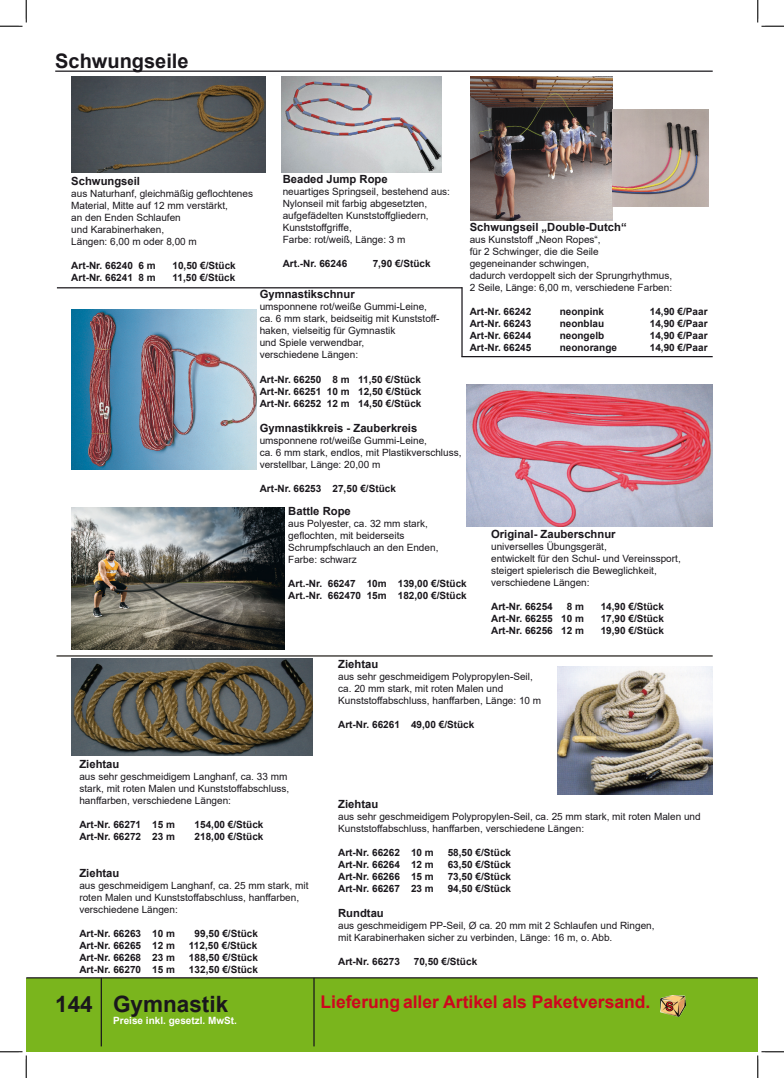
<style>
.page{position:relative;width:784px;height:1078px;background:#fff}
.page>*{position:absolute;margin:0;border:0;box-sizing:border-box;transform-origin:0 0}
.t1{font:700 22.5px "Arial";color:#1a171c}
.t2{font:700 20px "Arial";color:#1a171c}
.t3{font:700 17.5px "Arial";color:#cd071e}
.t4{font:700 11.25px "Arial";color:#1a171c}
.t5{font:10px/12px "Arial";color:#1a171c}
.t6{font:700 10px "Arial";color:#1a171c}
.t7{font:700 10px "Arial";color:#fefefe}
</style>
<div class="page">
<div style="left:26px;top:978px;width:731px;height:74px;background:#7ab51d"></div>
<hr style="left:55px;top:71px;width:657px;height:1px;background:#1a171c">
<hr style="left:101px;top:978px;width:1px;height:68px;background:#1a171c">
<hr style="left:313px;top:978px;width:2px;height:68px;background:#1a171c">
<hr style="left:26px;top:977px;width:731px;height:1px;background:#1a171c">
<img style="left:471px;top:77px;width:141px;height:144px">
<img style="left:612px;top:110px;width:96px;height:97px">
<img style="left:71px;top:77px;width:195px;height:95px">
<img style="left:282px;top:77px;width:159px;height:95px">
<img style="left:71px;top:309px;width:185px;height:161px">
<img style="left:466px;top:384px;width:246px;height:142px">
<img style="left:71px;top:658px;width:242px;height:97px">
<img style="left:558px;top:666px;width:154px;height:128px">
<hr style="left:57px;top:287px;width:405px;height:1px;background:#1a171c">
<hr style="left:461px;top:287px;width:1px;height:70px;background:#1a171c">
<hr style="left:461px;top:356px;width:251px;height:1px;background:#1a171c">
<img style="left:661px;top:995px;width:24px;height:22px">
<svg style="left:56px;top:655px;width:656px;height:1px"></svg>
<img style="left:71px;top:507px;width:214px;height:142px">
<svg style="left:0;top:0;width:27px;height:27px"></svg>
<svg style="left:0;top:1051px;width:27px;height:27px"></svg>
<svg style="left:757px;top:0;width:27px;height:27px"></svg>
<svg style="left:757px;top:1051px;width:27px;height:27px"></svg>
<p class="t2" style="left:55px;top:47px;width:135px">Schwungseile</p>
<p class="t4" style="left:71px;top:173px;width:70px">Schwungseil</p>
<p class="t5" style="left:71px;top:187px;width:183px">aus Naturhanf, gleichmäßig geflochtenes</p>
<p class="t5" style="left:71px;top:199px;width:158px">Material, Mitte auf 12 mm verstärkt,</p>
<p class="t5" style="left:71px;top:211px;width:111px">an den Enden Schlaufen</p>
<p class="t5" style="left:71px;top:223px;width:94px">und Karabinerhaken,</p>
<p class="t5" style="left:71px;top:235px;width:127px">Längen: 6,00 m oder 8,00 m</p>
<p class="t6" style="left:71px;top:258px;width:86px">Art-Nr. 66240 6 m</p>
<p class="t6" style="left:172px;top:258px;width:65px">10,50 €/Stück</p>
<p class="t6" style="left:71px;top:270px;width:86px">Art-Nr. 66241 8 m</p>
<p class="t6" style="left:172px;top:270px;width:64px">11,50 €/Stück</p>
<p class="t4" style="left:283px;top:171px;width:107px">Beaded Jump Rope</p>
<p class="t5" style="left:283px;top:185px;width:169px">neuartiges Springseil, bestehend aus:</p>
<p class="t5" style="left:283px;top:197px;width:146px">Nylonseil mit farbig abgesetzten,</p>
<p class="t5" style="left:283px;top:209px;width:147px">aufgefädelten Kunststoffgliedern,</p>
<p class="t5" style="left:283px;top:221px;width:71px">Kunststoffgriffe,</p>
<p class="t5" style="left:283px;top:233px;width:124px">Farbe: rot/weiß, Länge: 3 m</p>
<p class="t6" style="left:283px;top:256px;width:66px">Art.-Nr. 66246</p>
<p class="t6" style="left:373px;top:256px;width:59px">7,90 €/Stück</p>
<p class="t4" style="left:260px;top:287px;width:97px">Gymnastikschnur</p>
<p class="t5" style="left:260px;top:301px;width:169px">umsponnene rot/weiße Gummi-Leine,</p>
<p class="t5" style="left:260px;top:313px;width:181px">ca. 6 mm stark, beidseitig mit Kunststoff-</p>
<p class="t5" style="left:260px;top:325px;width:137px">haken, vielseitig für Gymnastik</p>
<p class="t5" style="left:260px;top:337px;width:106px">und Spiele verwendbar,</p>
<p class="t5" style="left:260px;top:349px;width:100px">verschiedene Längen:</p>
<p class="t6" style="left:260px;top:372px;width:163px">Art-Nr. 66250 8 m 11,50 €/Stück</p>
<p class="t6" style="left:260px;top:384px;width:163px">Art-Nr. 66251 10 m 12,50 €/Stück</p>
<p class="t6" style="left:260px;top:396px;width:163px">Art-Nr. 66252 12 m 14,50 €/Stück</p>
<p class="t4" style="left:260px;top:420px;width:159px">Gymnastikkreis - Zauberkreis</p>
<p class="t5" style="left:260px;top:434px;width:169px">umsponnene rot/weiße Gummi-Leine,</p>
<p class="t5" style="left:260px;top:446px;width:203px">ca. 6 mm stark, endlos, mit Plastikverschluss,</p>
<p class="t5" style="left:260px;top:458px;width:122px">verstellbar, Länge: 20,00 m</p>
<p class="t6" style="left:260px;top:481px;width:138px">Art-Nr. 66253 27,50 €/Stück</p>
<p class="t4" style="left:470px;top:219px;width:158px">Schwungseil „Double-Dutch“</p>
<p class="t5" style="left:470px;top:234px;width:132px">aus Kunststoff „Neon Ropes“,</p>
<p class="t5" style="left:470px;top:246px;width:130px">für 2 Schwinger, die die Seile</p>
<p class="t5" style="left:470px;top:258px;width:121px">gegeneinander schwingen,</p>
<p class="t5" style="left:470px;top:270px;width:204px">dadurch verdoppelt sich der Sprungrhythmus,</p>
<p class="t5" style="left:470px;top:282px;width:204px">2 Seile, Länge: 6,00 m, verschiedene Farben:</p>
<p class="t6" style="left:470px;top:305px;width:63px">Art-Nr. 66242</p>
<p class="t6" style="left:560px;top:305px;width:46px">neonpink</p>
<p class="t6" style="left:650px;top:305px;width:59px">14,90 €/Paar</p>
<p class="t6" style="left:470px;top:317px;width:63px">Art-Nr. 66243</p>
<p class="t6" style="left:560px;top:317px;width:46px">neonblau</p>
<p class="t6" style="left:650px;top:317px;width:59px">14,90 €/Paar</p>
<p class="t6" style="left:470px;top:329px;width:63px">Art-Nr. 66244</p>
<p class="t6" style="left:560px;top:329px;width:46px">neongelb</p>
<p class="t6" style="left:650px;top:329px;width:59px">14,90 €/Paar</p>
<p class="t6" style="left:470px;top:341px;width:63px">Art-Nr. 66245</p>
<p class="t6" style="left:560px;top:341px;width:59px">neonorange</p>
<p class="t6" style="left:650px;top:341px;width:59px">14,90 €/Paar</p>
<p class="t4" style="left:288px;top:503px;width:64px">Battle Rope</p>
<p class="t5" style="left:288px;top:518px;width:152px">aus Polyester, ca. 32 mm stark, geflochten, mit beiderseits<br>Schrumpfschlauch an den Enden,</p>
<p class="t5" style="left:288px;top:554px;width:70px">Farbe: schwarz</p>
<p class="t6" style="left:288px;top:577px;width:180px">Art.-Nr. 66247 10m 139,00 €/Stück</p>
<p class="t6" style="left:288px;top:589px;width:180px">Art.-Nr. 662470 15m 182,00 €/Stück</p>
<p class="t4" style="left:491px;top:526px;width:126px">Original- Zauberschnur</p>
<p class="t5" style="left:491px;top:540px;width:117px">universelles Übungsgerät,</p>
<p class="t5" style="left:491px;top:552px;width:191px">entwickelt für den Schul- und Vereinssport,</p>
<p class="t5" style="left:491px;top:564px;width:167px">steigert spielerisch die Beweglichkeit,</p>
<p class="t5" style="left:491px;top:576px;width:100px">verschiedene Längen:</p>
<p class="t6" style="left:491px;top:599px;width:63px">Art-Nr. 66254</p>
<p class="t6" style="left:567px;top:599px;width:19px">8 m</p>
<p class="t6" style="left:600px;top:599px;width:65px">14,90 €/Stück</p>
<p class="t6" style="left:491px;top:611px;width:94px">Art-Nr. 66255 10 m</p>
<p class="t6" style="left:600px;top:611px;width:65px">17,90 €/Stück</p>
<p class="t6" style="left:491px;top:623px;width:94px">Art-Nr. 66256 12 m</p>
<p class="t6" style="left:600px;top:623px;width:65px">19,90 €/Stück</p>
<p class="t4" style="left:79px;top:756px;width:42px">Ziehtau</p>
<p class="t5" style="left:79px;top:770px;width:211px">aus sehr geschmeidigem Langhanf, ca. 33 mm stark, mit roten Malen und Kunststoffabschluss, hanffarben, verschiedene Längen:</p>
<p class="t6" style="left:79px;top:817px;width:97px">Art-Nr. 66271 15 m</p>
<p class="t6" style="left:194px;top:817px;width:70px">154,00 €/Stück</p>
<p class="t6" style="left:79px;top:829px;width:97px">Art-Nr. 66272 23 m</p>
<p class="t6" style="left:194px;top:829px;width:70px">218,00 €/Stück</p>
<p class="t4" style="left:79px;top:865px;width:42px">Ziehtau</p>
<p class="t5" style="left:79px;top:879px;width:230px">aus geschmeidigem Langhanf, ca. 25 mm stark, mit roten Malen und Kunststoffabschluss, hanffarben,</p>
<p class="t5" style="left:79px;top:903px;width:100px">verschiedene Längen:</p>
<p class="t6" style="left:79px;top:926px;width:97px">Art-Nr. 66263 10 m</p>
<p class="t6" style="left:194px;top:926px;width:65px">99,50 €/Stück</p>
<p class="t6" style="left:79px;top:938px;width:97px">Art-Nr. 66265 12 m</p>
<p class="t6" style="left:189px;top:938px;width:70px">112,50 €/Stück</p>
<p class="t6" style="left:79px;top:950px;width:97px">Art-Nr. 66268 23 m</p>
<p class="t6" style="left:189px;top:950px;width:70px">188,50 €/Stück</p>
<p class="t6" style="left:79px;top:962px;width:97px">Art-Nr. 66270 15 m</p>
<p class="t6" style="left:189px;top:962px;width:70px">132,50 €/Stück</p>
<h1 class="t1" style="left:55px;top:988px;width:174px">144 Gymnastik</h1>
<p class="t7" style="left:113px;top:1013px;width:125px">Preise inkl. gesetzl. MwSt.</p>
<p class="t4" style="left:338px;top:656px;width:42px">Ziehtau</p>
<p class="t5" style="left:338px;top:671px;width:196px">aus sehr geschmeidigem Polypropylen-Seil,</p>
<p class="t5" style="left:338px;top:683px;width:167px">ca. 20 mm stark, mit roten Malen und</p>
<p class="t5" style="left:338px;top:695px;width:205px">Kunststoffabschluss, hanffarben, Länge: 10 m</p>
<p class="t6" style="left:338px;top:718px;width:138px">Art-Nr. 66261 49,00 €/Stück</p>
<p class="t4" style="left:338px;top:796px;width:42px">Ziehtau</p>
<p class="t5" style="left:338px;top:810px;width:364px">aus sehr geschmeidigem Polypropylen-Seil, ca. 25 mm stark, mit roten Malen und<br>Kunststoffabschluss, hanffarben, verschiedene Längen:</p>
<p class="t6" style="left:338px;top:845px;width:97px">Art-Nr. 66262 10 m</p>
<p class="t6" style="left:448px;top:845px;width:65px">58,50 €/Stück</p>
<p class="t6" style="left:338px;top:857px;width:97px">Art-Nr. 66264 12 m</p>
<p class="t6" style="left:448px;top:857px;width:65px">63,50 €/Stück</p>
<p class="t6" style="left:338px;top:869px;width:97px">Art-Nr. 66266 15 m</p>
<p class="t6" style="left:448px;top:869px;width:65px">73,50 €/Stück</p>
<p class="t6" style="left:338px;top:881px;width:97px">Art-Nr. 66267 23 m</p>
<p class="t6" style="left:448px;top:881px;width:65px">94,50 €/Stück</p>
<p class="t4" style="left:338px;top:905px;width:47px">Rundtau</p>
<p class="t5" style="left:338px;top:920px;width:318px">aus geschmeidigem PP-Seil, Ø ca. 20 mm mit 2 Schlaufen und Ringen,</p>
<p class="t5" style="left:338px;top:932px;width:276px">mit Karabinerhaken sicher zu verbinden, Länge: 16 m, o. Abb.</p>
<p class="t6" style="left:338px;top:955px;width:63px">Art-Nr. 66273</p>
<p class="t6" style="left:414px;top:955px;width:65px">70,50 €/Stück</p>
<p class="t3" style="left:320px;top:990px;width:331px">Lieferung aller Artikel als Paketversand.</p>
</div>
